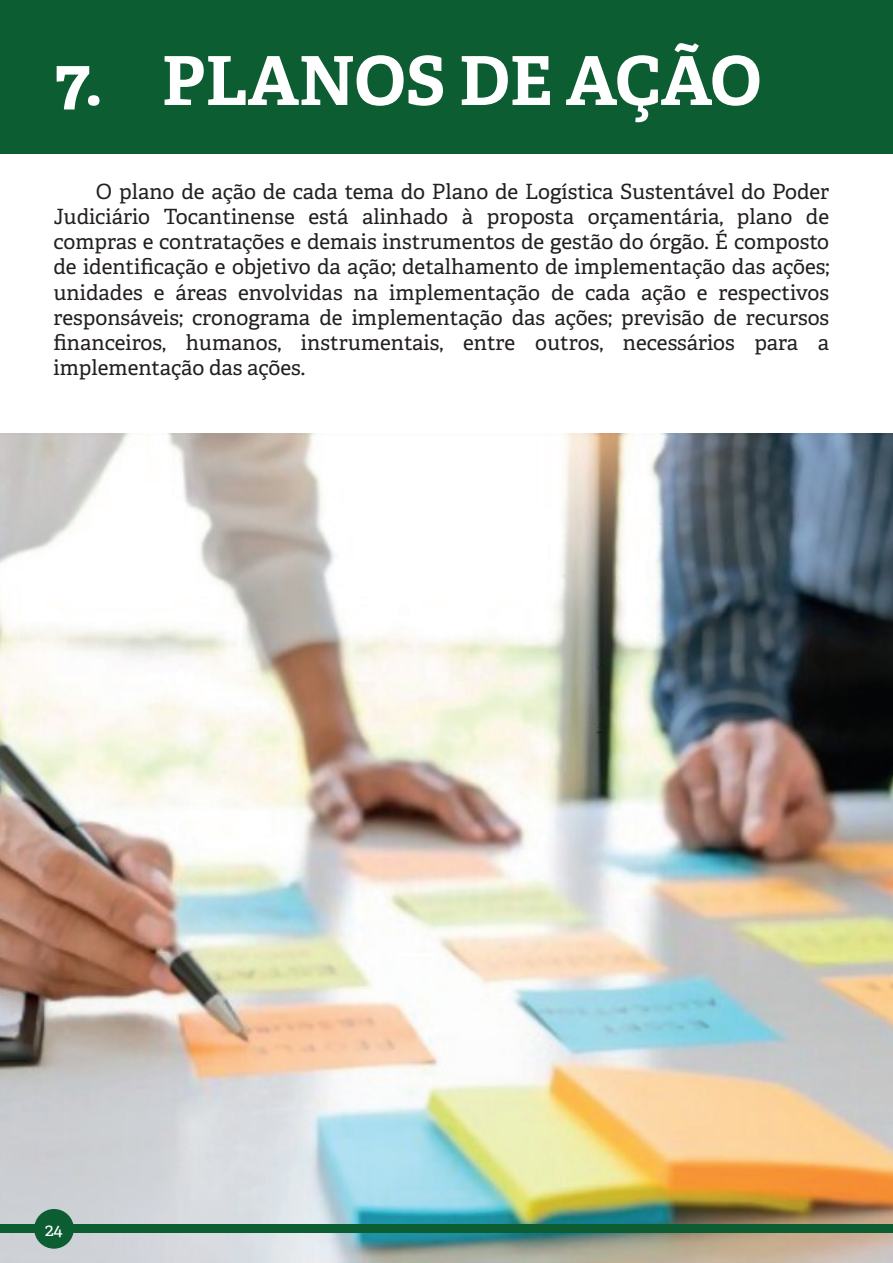
<style>
.page{position:relative;width:893px;height:1263px;background:#fff}
.page>*{position:absolute;margin:0;border:0;box-sizing:border-box;transform-origin:0 0}
.t1{font:700 67.5px "Adelle";color:#fff}
.GENERAL_TEXT{font:21px/25.2px "Adelle";color:#231f20;text-align:justify}
.t2{font:18px "Adelle";color:#fff}
</style>
<div class="page">
<div style="left:0;top:0;width:893px;height:153px;background:#0d5d33"></div>
<img style="left:0;top:434px;width:893px;height:829px">
<div style="left:0;top:1224px;width:893px;height:9px;background:#0d5d33"></div>
<div style="left:34px;top:1209px;width:40px;height:40px;background:#0d5d33;border-radius:50%"></div>
<p class="t1" style="left:54px;top:38px;width:709px">7. PLANOS DE AÇÃO</p>
<p class="GENERAL_TEXT" style="left:53px;top:179px;width:777px;text-indent:43px">O plano de ação de cada tema do Plano de Logística Sustentável do Poder Judiciário Tocantinense está alinhado à proposta orçamentária, plano de compras e contratações e demais instrumentos de gestão do órgão. É composto de identificação e objetivo da ação; detalhamento de implementação das ações; unidades e áreas envolvidas na implementação de cada ação e respectivos responsáveis; cronograma de implementação das ações; previsão de recursos financeiros, humanos, instrumentais, entre outros, necessários para a implementação das ações.</p>
<p class="t2" style="left:45px;top:1218px;width:19px">24</p>
</div>
